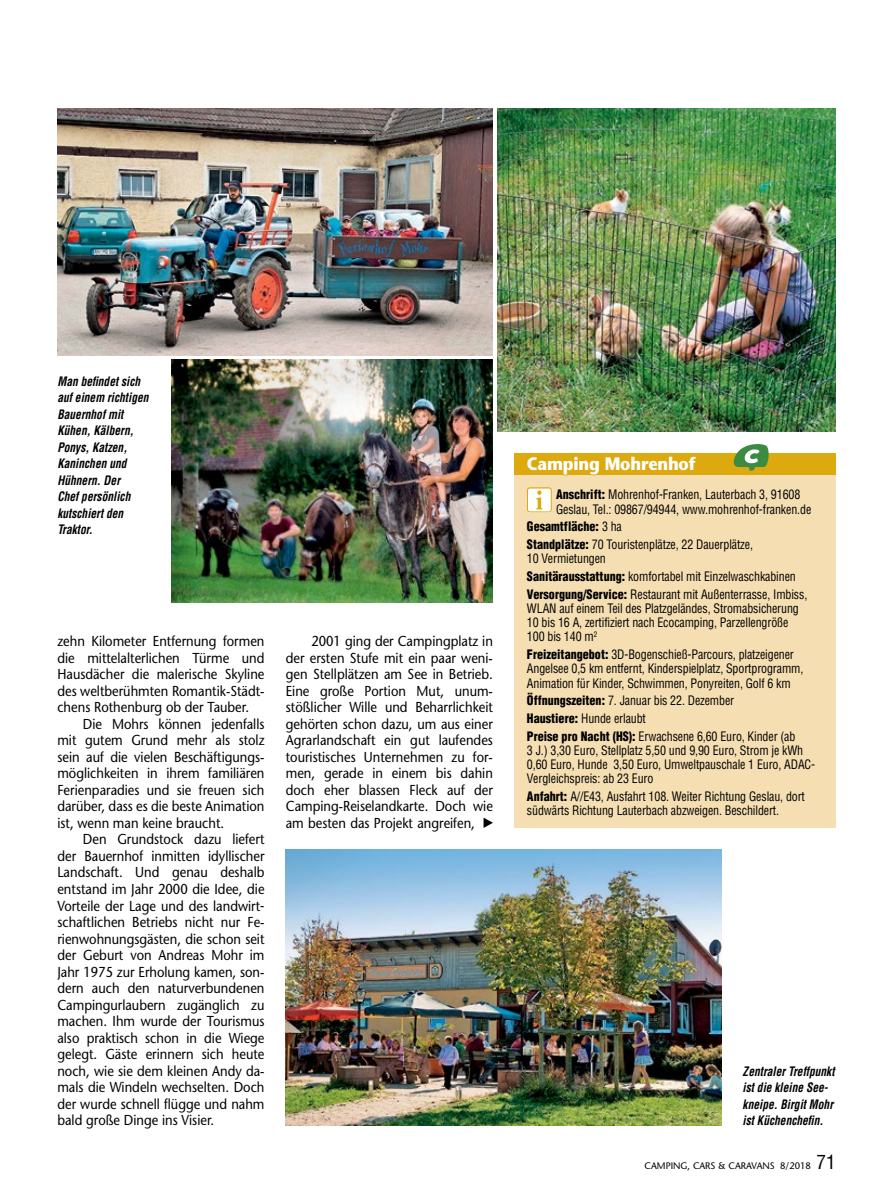
<style>
.page{position:relative;width:893px;height:1191px;background:#fff}
.page>*{position:absolute;margin:0;border:0;box-sizing:border-box;transform-origin:0 0}
.t1{font:700 18px "Stone Sans Std";letter-spacing:-.01em;color:#fff;scale:.9 1}
.t2{font:500 14.4px/16.5px "Stone Sans Std";color:#000;text-align:justify;scale:.9 1}
.t3{font:condensed 12.75px/14.2px "Helvetica LT Std";letter-spacing:-.01em;color:#000;scale:.94 1}
.t4{font:italic 700 condensed 12.75px/16.5px "Helvetica LT Std";color:#000;scale:.9 1}
.t5{font:500 9.45px "Stone Sans Std";color:#000}
.s1{font-weight:900}
.s2{font-family:"Helvetica LT Std";font-weight:400;font-stretch:condensed;font-size:19.2px}
</style>
<div class="page">
<img style="left:286px;top:849px;width:435px;height:276px">
<img style="left:57px;top:108px;width:436px;height:247px">
<img style="left:497px;top:108px;width:339px;height:323px">
<img style="left:172px;top:360px;width:321px;height:242px">
<div style="left:514px;top:474px;width:322px;height:354px;background:#f4deb2"></div>
<svg style="left:527px;top:489px;width:24px;height:24px"></svg>
<svg style="left:527px;top:487px;width:25px;height:25px"></svg>
<div style="left:514px;top:453px;width:322px;height:21px;background:#dca90e"></div>
<svg style="left:526px;top:474px;width:171px;height:2px"></svg>
<svg style="left:734px;top:444px;width:35px;height:27px"></svg>
<svg style="left:484px;top:818px;width:9px;height:10px"></svg>
<p class="t4" style="left:57px;top:373px;width:103px">Man befindet sich auf einem richtigen<br>Bauernhof mit<br>Kühen, Kälbern,<br>Ponys, Katzen,<br>Kaninchen und<br>Hühnern. Der<br>Chef persönlich kutschiert den<br>Traktor.</p>
<p class="t2" style="left:57px;top:633px;width:232px">zehn Kilometer Entfernung formen die mittelalterlichen Türme und Hausdächer die malerische Skyline des weltberühmten Romantik-Städt&shy;chens Rothenburg ob der Tauber.</p>
<p class="t2" style="left:57px;top:715px;width:232px;text-indent:26px">Die Mohrs können jedenfalls mit gutem Grund mehr als stolz sein auf die vielen Beschäftigungs&shy;möglichkeiten in ihrem familiären Ferienparadies und sie freuen sich darüber, dass es die beste Animation ist, wenn man keine braucht.</p>
<p class="t2" style="left:57px;top:831px;width:232px;text-indent:26px">Den Grundstock dazu liefert der Bauernhof inmitten idyllischer Landschaft. Und genau deshalb entstand im Jahr 2000 die Idee, die Vorteile der Lage und des landwirt&shy;schaftlichen Betriebs nicht nur Fe&shy;rienwohnungsgästen, die schon seit der Geburt von Andreas Mohr im Jahr 1975 zur Erholung kamen, son&shy;dern auch den naturverbundenen Campingurlaubern zugänglich zu machen. Ihm wurde der Tourismus also praktisch schon in die Wiege gelegt. Gäste erinnern sich heute noch, wie sie dem kleinen Andy da&shy;mals die Windeln wechselten. Doch der wurde schnell flügge und nahm bald große Dinge ins Visier.</p>
<p class="t2" style="left:286px;top:633px;width:232px;text-indent:26px">2001 ging der Campingplatz in der ersten Stufe mit ein paar weni&shy;gen Stellplätzen am See in Betrieb.<br>Eine große Portion Mut, unum&shy;stößlicher Wille und Beharrlichkeit gehörten schon dazu, um aus einer Agrarlandschaft ein gut laufendes touristisches Unternehmen zu for&shy;men, gerade in einem bis dahin doch eher blassen Fleck auf der Camping-Reiselandkarte. Doch wie am besten das Projekt angreifen,</p>
<p class="t1" style="left:527px;top:453px;width:189px">Camping Mohrenhof</p>
<p class="t3" style="left:556px;top:487px;width:273px"><span class="s1">Anschrift:</span> Mohrenhof-Franken, Lauterbach 3, 91608<br>Geslau, Tel.: 09867/94944, www.mohrenhof-franken.de</p>
<p class="t3" style="left:527px;top:518px;width:242px;line-height:17.7px"><span class="s1">Gesamtfläche:</span> 3 ha<br><span class="s1">Standplätze:</span> 70 Touristenplätze, 22 Dauerplätze,</p>
<p class="t3" style="left:527px;top:550px;width:300px;line-height:17.7px">10 Vermietungen<br><span class="s1">Sanitärausstattung:</span> komfortabel mit Einzelwaschkabinen<br><span class="s1">Versorgung/Service:</span> Restaurant mit Außenterrasse, Imbiss,</p>
<p class="t3" style="left:527px;top:601px;width:291px">WLAN auf einem Teil des Platzgeländes, Stromabsicherung<br>10 bis 16 A, zertifiziert nach Ecocamping, Parzellengröße<br>100 bis 140 m<sup>2</sup></p>
<p class="t3" style="left:527px;top:647px;width:296px"><span class="s1">Freizeitangebot:</span> 3D-Bogenschieß-Parcours, platzeigener<br>Angelsee 0,5 km entfernt, Kinderspielplatz, Sportprogramm,<br>Animation für Kinder, Schwimmen, Ponyreiten, Golf 6 km</p>
<p class="t3" style="left:527px;top:691px;width:287px;line-height:17.7px"><span class="s1">Öffnungszeiten:</span> 7. Januar bis 22. Dezember<br><span class="s1">Haustiere:</span> Hunde erlaubt<br><span class="s1">Preise pro Nacht (HS):</span> Erwachsene 6,60 Euro, Kinder (ab</p>
<p class="t3" style="left:527px;top:743px;width:308px">3 J.) 3,30 Euro, Stellplatz 5,50 und 9,90 Euro, Strom je kWh<br>0,60 Euro, Hunde 3,50 Euro, Umweltpauschale 1 Euro, ADAC-<br>Vergleichspreis: ab 23 Euro</p>
<p class="t3" style="left:527px;top:789px;width:297px"><span class="s1">Anfahrt:</span> A//E43, Ausfahrt 108. Weiter Richtung Geslau, dort südwärts Richtung Lauterbach abzweigen. Beschildert.</p>
<p class="t4" style="left:743px;top:1062px;width:104px">Zentraler Treffpunkt ist die kleine See&shy;kneipe. Birgit Mohr ist Küchenchefin.</p>
<p class="t5" style="left:645px;top:1159px;width:192px">CAMPING, CARS &amp; CARAVANS 8/2018 <span class="s2">71</span></p>
</div>
